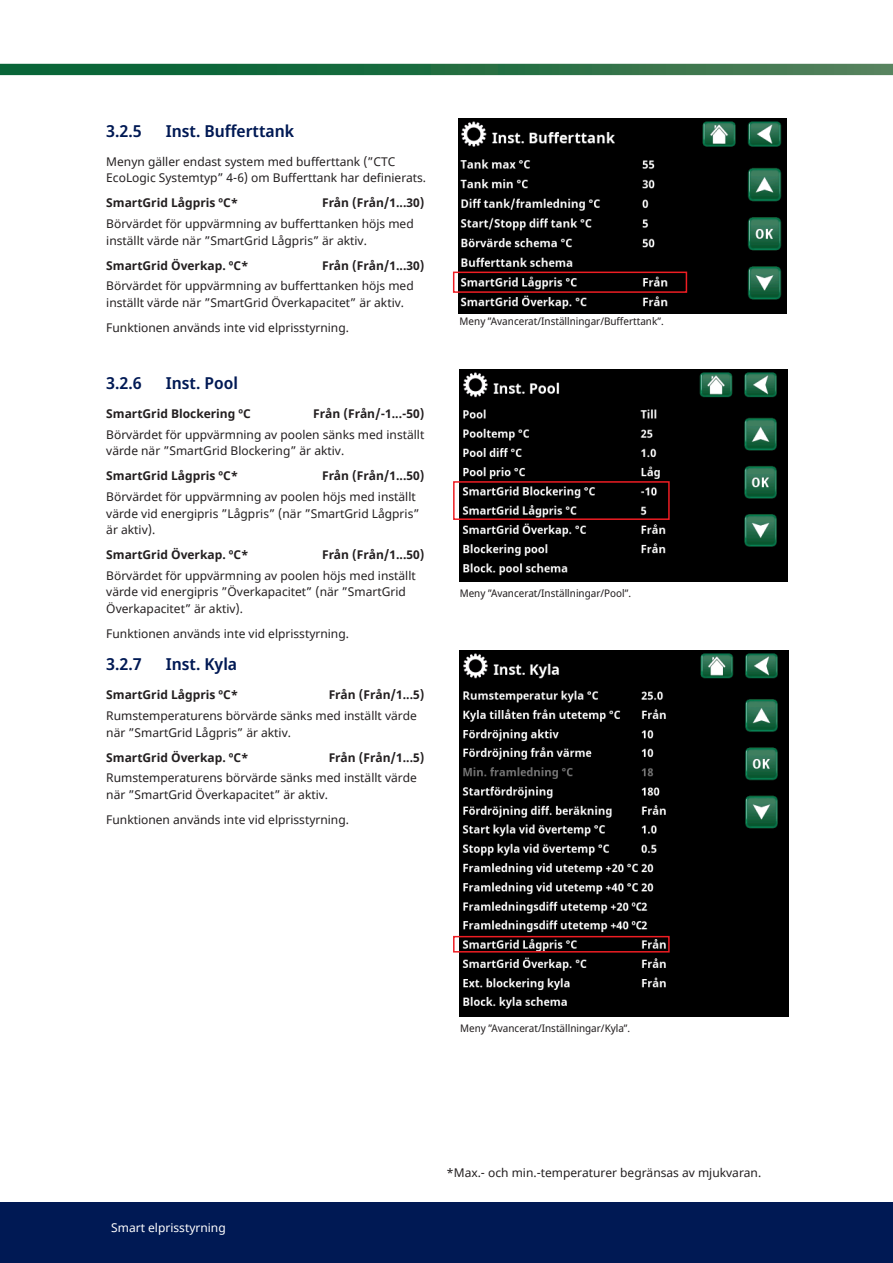
<style>
.page{position:relative;width:893px;height:1263px;background:#fff}
.page>*{position:absolute;margin:0;border:0;box-sizing:border-box;transform-origin:0 0}
.t1{font:600 16.5px "Noto Sans Display";color:#001954}
.Brödtext{font:12px/16.5px "Noto Sans";color:#231f20}
.Bröd-fet{font:700 12px "Noto Sans";color:#231f20}
.Bröd-fet-2{font:12px "Noto Sans";color:#231f20}
.t2{font:12px "Noto Sans";color:#fff}
.Bild-___diagramtext{font:10.5px "Noto Sans Display";color:#231f20}
</style>
<div class="page">
<img style="left:459px;top:119px;width:327px;height:194px">
<div style="left:453px;top:272px;width:234px;height:21px;border:2px solid #ee1d23"></div>
<img style="left:460px;top:369px;width:328px;height:212px">
<div style="left:453px;top:481px;width:217px;height:39px;border:2px solid #ee1d23"></div>
<img style="left:459px;top:651px;width:330px;height:365px">
<div style="left:453px;top:936px;width:217px;height:16px;border:2px solid #ee1d23"></div>
<svg style="left:0;top:64px;width:893px;height:11px;background:#256f44"></svg>
<div style="left:0;top:1202px;width:893px;height:61px;background:#001954"></div>
<p class="t1" style="left:106px;top:119px;width:37px">3.2.5</p>
<p class="t1" style="left:166px;top:119px;width:130px">Inst. Bufferttank</p>
<p class="Brödtext" style="left:106px;top:154px;width:321px">Menyn gäller endast system med bufferttank (”CTC<br>EcoLogic Systemtyp” 4-6) om Bufferttank har definierats.</p>
<p class="Bröd-fet" style="left:106px;top:194px;width:133px">SmartGrid Lågpris ºC*</p>
<p class="Bröd-fet" style="left:322px;top:194px;width:104px">Från (Från/1...30)</p>
<p class="Brödtext" style="left:106px;top:216px;width:309px">Börvärdet för uppvärmning av bufferttanken höjs med inställt värde när ”SmartGrid Lågpris” är aktiv.</p>
<p class="Bröd-fet" style="left:106px;top:257px;width:144px">SmartGrid Överkap. ºC*</p>
<p class="Bröd-fet" style="left:322px;top:257px;width:104px">Från (Från/1...30)</p>
<p class="Brödtext" style="left:106px;top:278px;width:309px">Börvärdet för uppvärmning av bufferttanken höjs med inställt värde när ”SmartGrid Överkapacitet” är aktiv.</p>
<p class="Brödtext" style="left:106px;top:320px;width:244px">Funktionen används inte vid elprisstyrning.</p>
<p class="t1" style="left:106px;top:371px;width:37px">3.2.6</p>
<p class="t1" style="left:166px;top:371px;width:74px">Inst. Pool</p>
<p class="Bröd-fet" style="left:106px;top:405px;width:146px">SmartGrid Blockering ºC</p>
<p class="Bröd-fet" style="left:313px;top:405px;width:113px">Från (Från/-1...-50)</p>
<p class="Brödtext" style="left:106px;top:427px;width:319px">Börvärdet för uppvärmning av poolen sänks med inställt värde när ”SmartGrid Blockering” är aktiv.</p>
<p class="Bröd-fet" style="left:106px;top:468px;width:133px">SmartGrid Lågpris ºC*</p>
<p class="Bröd-fet" style="left:322px;top:468px;width:104px">Från (Från/1...50)</p>
<p class="Brödtext" style="left:106px;top:489px;width:315px">Börvärdet för uppvärmning av poolen höjs med inställt värde vid energipris ”Lågpris” (när ”SmartGrid Lågpris” är aktiv).</p>
<p class="Bröd-fet" style="left:106px;top:546px;width:144px">SmartGrid Överkap. ºC*</p>
<p class="Bröd-fet" style="left:322px;top:546px;width:104px">Från (Från/1...50)</p>
<p class="Brödtext" style="left:106px;top:568px;width:311px">Börvärdet för uppvärmning av poolen höjs med inställt värde vid energipris ”Överkapacitet” (när ”SmartGrid<br>Överkapacitet” är aktiv).</p>
<p class="Brödtext" style="left:106px;top:626px;width:244px">Funktionen används inte vid elprisstyrning.</p>
<p class="t1" style="left:106px;top:652px;width:37px">3.2.7</p>
<p class="t1" style="left:166px;top:652px;width:73px">Inst. Kyla</p>
<p class="Bröd-fet" style="left:106px;top:687px;width:133px">SmartGrid Lågpris ºC*</p>
<p class="Bröd-fet" style="left:329px;top:687px;width:97px">Från (Från/1...5)</p>
<p class="Brödtext" style="left:106px;top:708px;width:312px">Rumstemperaturens börvärde sänks med inställt värde när ”SmartGrid Lågpris” är aktiv.</p>
<p class="Bröd-fet" style="left:106px;top:749px;width:144px">SmartGrid Överkap. ºC*</p>
<p class="Bröd-fet" style="left:329px;top:749px;width:97px">Från (Från/1...5)</p>
<p class="Brödtext" style="left:106px;top:770px;width:312px">Rumstemperaturens börvärde sänks med inställt värde när ”SmartGrid Överkapacitet” är aktiv.</p>
<p class="Brödtext" style="left:106px;top:812px;width:244px">Funktionen används inte vid elprisstyrning.</p>
<p class="Bild-___diagramtext" style="left:460px;top:313px;width:206px">Meny ”Avancerat/Inställningar/Bufferttank”.</p>
<p class="Bild-___diagramtext" style="left:460px;top:586px;width:173px">Meny ”Avancerat/Inställningar/Pool”.</p>
<p class="t2" style="left:111px;top:1219px;width:116px">Smart elprisstyrning</p>
<p class="Bild-___diagramtext" style="left:460px;top:1020px;width:171px">Meny ”Avancerat/Inställningar/Kyla”.</p>
<p class="Bröd-fet-2" style="left:446px;top:1164px;width:316px">*Max.- och min.-temperaturer begränsas av mjukvaran.</p>
</div>
